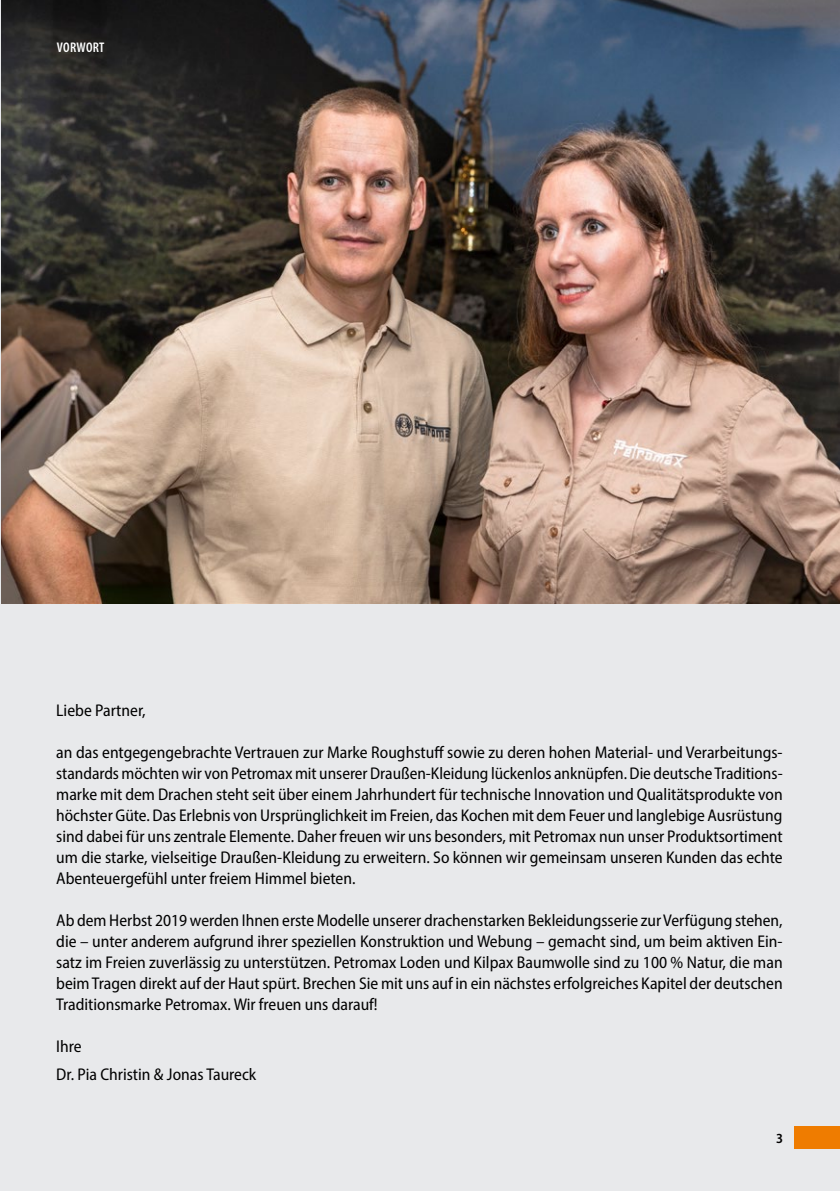
<style>
.page{position:relative;width:840px;height:1191px;background:#fff}
.page>*{position:absolute;margin:0;border:0;box-sizing:border-box;transform-origin:0 0}
.t1{font:semi-condensed 17px/21px "Myriad Pro";color:#000;text-align:justify}
.t2{font:600 condensed 14px "Myriad Pro";letter-spacing:.02em;color:#fff}
.t3{font:600 semi-condensed 14px "Myriad Pro";color:#000}
</style>
<div class="page">
<div style="left:0;top:0;width:839px;height:1191px;background:#e8e9eb"></div>
<div style="left:794px;top:1125px;width:45px;height:23px;background:#ef7c00"></div>
<img style="left:2px;top:0;width:837px;height:603px">
<p class="t2" style="left:57px;top:39px;width:49px">VORWORT</p>
<p class="t1" style="left:56px;top:699px;width:91px">Liebe Partner,</p>
<p class="t1" style="left:56px;top:741px;width:727px">an das entgegengebrachte Vertrauen zur Marke Roughstuff sowie zu deren hohen Material- und Verarbeitungs&shy;standards möchten wir von Petromax mit unserer Draußen-Kleidung lückenlos anknüpfen. Die deutsche Traditions&shy;marke mit dem Drachen steht seit über einem Jahrhundert für technische Innovation und Qualitätsprodukte von höchster Güte. Das Erlebnis von Ursprünglichkeit im Freien, das Kochen mit dem Feuer und langlebige Ausrüstung sind dabei für uns zentrale Elemente. Daher freuen wir uns besonders, mit Petromax nun unser Produktsortiment um die starke, vielseitige Draußen-Kleidung zu erweitern. So können wir gemeinsam unseren Kunden das echte Abenteuergefühl unter freiem Himmel bieten.</p>
<p class="t1" style="left:56px;top:909px;width:727px">Ab dem Herbst 2019 werden Ihnen erste Modelle unserer drachenstarken Bekleidungsserie zur Verfügung stehen, die – unter anderem aufgrund ihrer speziellen Konstruktion und Webung – gemacht sind, um beim aktiven Ein&shy;satz im Freien zuverlässig zu unterstützen. Petromax Loden und Kilpax Baumwolle sind zu 100 % Natur, die man beim Tragen direkt auf der Haut spürt. Brechen Sie mit uns auf in ein nächstes erfolgreiches Kapitel der deutschen Traditionsmarke Petromax. Wir freuen uns darauf!</p>
<p class="t1" style="left:56px;top:1031px;width:201px;line-height:28px">Ihre<br>Dr. Pia Christin &amp; Jonas Taureck</p>
<p class="t3" style="left:775px;top:1129px;width:8px">3</p>
</div>
